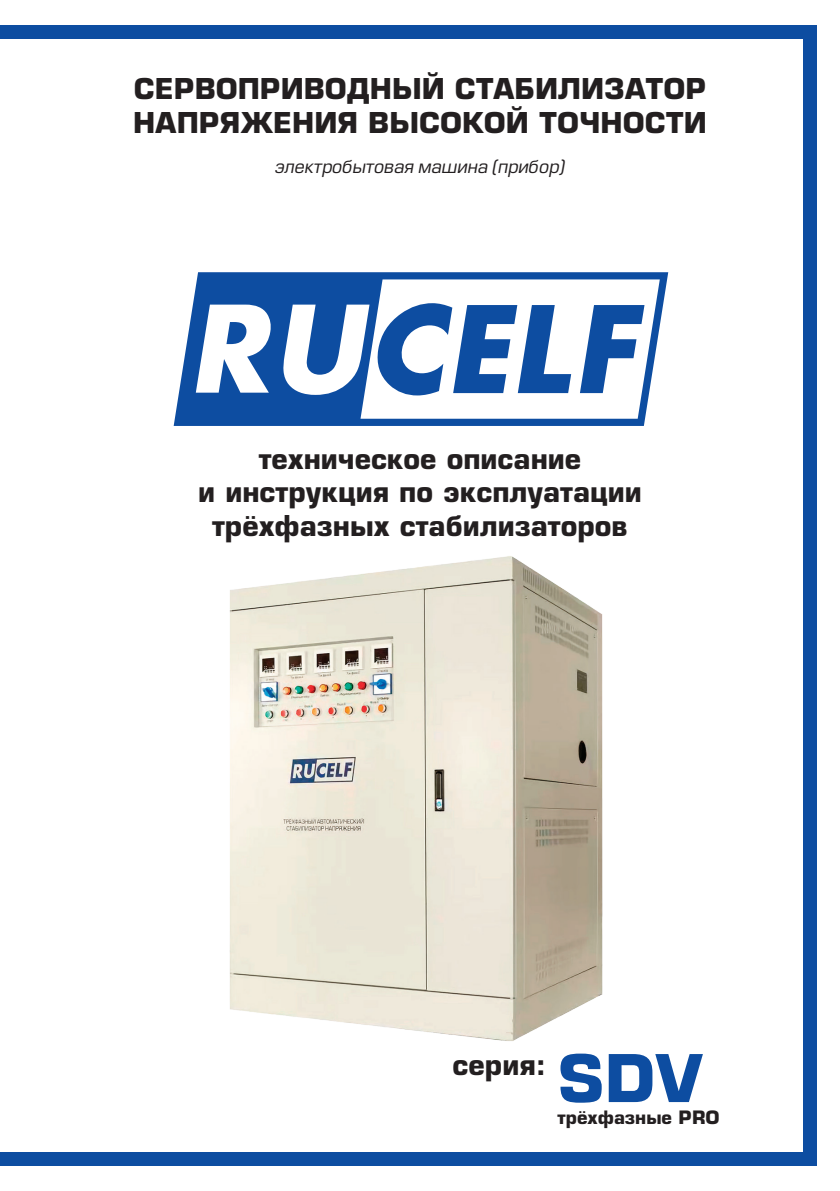
<style>
.page{position:relative;width:840px;height:1191px;background:#fff}
.page>*{position:absolute;margin:0;border:0;box-sizing:border-box;transform-origin:0 0}
.t1{font:700 64px "Europe";color:#0d4da1}
.t2{font:700 28px/33.6px "Europe";color:#231f20}
.t3{font:italic 18px "Europe";color:#231f20}
.t4{font:700 18px "Europe";color:#231f20}
</style>
<div class="page">
<div style="left:0;top:26px;width:816px;height:13px;background:#0d4da1"></div>
<div style="left:0;top:1152px;width:816px;height:13px;background:#0d4da1"></div>
<div style="left:803px;top:26px;width:13px;height:1139px;background:#0d4da1"></div>
<svg style="left:173px;top:272px;width:495px;height:154px"></svg>
<svg style="left:226px;top:322px;width:21px;height:22px"></svg>
<svg style="left:579px;top:305px;width:65px;height:88px"></svg>
<svg style="left:376px;top:303px;width:195px;height:92px"></svg>
<img style="left:229px;top:556px;width:374px;height:485px">
<p class="t2" style="left:133px;top:72px;width:575px">СЕРВОПРИВОДНЫЙ СТАБИЛИЗАТОР<br>НАПРЯЖЕНИЯ ВЫСОКОЙ ТОЧНОСТИ</p>
<p class="t3" style="left:275px;top:156px;width:291px">электробытовая машина (прибор)</p>
<p class="t2" style="left:198px;top:441px;width:444px;text-align:center">техническое описание<br>и инструкция по эксплуатации трёхфазных стабилизаторов</p>
<p class="t2" style="left:452px;top:1048px;width:95px">серия:</p>
<h1 class="t1" style="left:557px;top:1040px;width:147px">SDV</h1>
<p class="t4" style="left:557px;top:1106px;width:163px">трёхфазные PRO</p>
</div>
